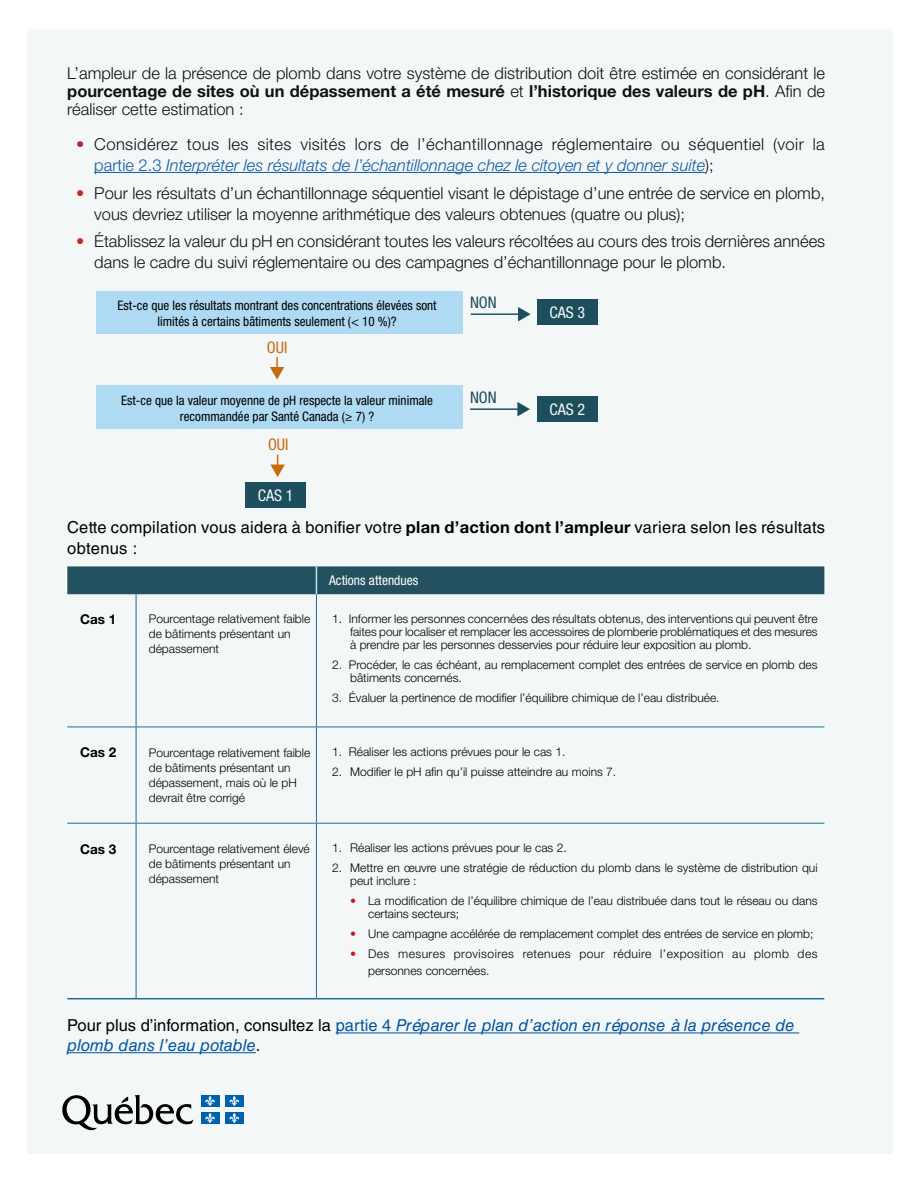
<style>
.page{position:relative;width:918px;height:1188px;background:#fff}
.page>*{position:absolute;margin:0;border:0;box-sizing:border-box;transform-origin:0 0}
.t1{font:300 16.5px/18.1px "Helvetica Neue LT Std";color:#000}
.t2{font:300 16.5px/21px "Helvetica Neue LT Std";letter-spacing:.02em;color:#000}
.t3{font:italic 16.5px/19.8px "Helvetica LT Std";color:#00549f}
.t4{font:16.5px/21px "Helvetica LT Std";letter-spacing:.02em;color:#000}
.t5{font:condensed 16.05px "Helvetica Neue";color:#fff}
.t6{font:condensed 16.05px "Helvetica Neue";color:#d06f0e}
.t7{font:condensed 16.05px "Helvetica Neue";color:#1f5160}
.t8{font:condensed 13.5px "Helvetica Neue LT Std";color:#fff}
.t9{font:700 13.5px "Helvetica Neue LT Std";color:#000}
.t10{font:condensed 13.05px/15.8px "Helvetica Neue";color:#000;text-align:center}
.L_chiffres{font:300 12px/15px "Helvetica Neue LT Std";color:#000}
.L_chiffres-2{font:300 12px/16.5px "Helvetica Neue LT Std";letter-spacing:.035em;color:#000}
.s1{font-weight:700}
.s2{color:#cb1518}
.s3{color:#00549f}
.s4{font-style:italic;color:#00549f}
.s5{font-family:"Myriad Pro";font-stretch:normal}
.s6{font-family:"Helvetica Neue LT Std";font-weight:700}
.s7{font-style:normal;color:#000}
.s8{font-style:normal}
</style>
<div class="page">
<div style="left:27px;top:29px;width:866px;height:1124px;background:#f4f7f7"></div>
<svg style="left:62px;top:1095px;width:132px;height:36px"></svg>
<div style="left:201px;top:1095px;width:18px;height:12px;background:#0061ad"></div>
<svg style="left:205px;top:1096px;width:10px;height:10px"></svg>
<div style="left:225px;top:1095px;width:19px;height:12px;background:#0061ad"></div>
<svg style="left:229px;top:1096px;width:10px;height:10px"></svg>
<div style="left:201px;top:1112px;width:18px;height:12px;background:#0061ad"></div>
<svg style="left:205px;top:1113px;width:10px;height:10px"></svg>
<div style="left:225px;top:1112px;width:19px;height:12px;background:#0061ad"></div>
<svg style="left:229px;top:1113px;width:10px;height:10px"></svg>
<div style="left:96px;top:291px;width:367px;height:43px;background:#afdaf3"></div>
<div style="left:96px;top:385px;width:367px;height:44px;background:#afdaf3"></div>
<div style="left:246px;top:482px;width:60px;height:26px;background:#1f5160"></div>
<svg style="left:270px;top:357px;width:14px;height:23px"></svg>
<svg style="left:270px;top:455px;width:15px;height:22px"></svg>
<hr style="left:470px;top:408px;width:50px;height:2px;background:#1f5160">
<svg style="left:517px;top:402px;width:13px;height:14px"></svg>
<hr style="left:471px;top:313px;width:49px;height:2px;background:#1f5160">
<svg style="left:518px;top:307px;width:13px;height:14px"></svg>
<div style="left:537px;top:299px;width:61px;height:26px;background:#1f5160"></div>
<div style="left:537px;top:397px;width:61px;height:25px;background:#1f5160"></div>
<hr style="left:336px;top:1033px;width:463px;height:1px;background:#00549f">
<hr style="left:67px;top:1052px;width:189px;height:1px;background:#00549f">
<hr style="left:67px;top:727px;width:69px;height:1px;background:#196e9f">
<hr style="left:67px;top:823px;width:69px;height:1px;background:#196e9f">
<hr style="left:136px;top:727px;width:180px;height:1px;background:#196e9f">
<hr style="left:136px;top:823px;width:180px;height:1px;background:#196e9f">
<hr style="left:136px;top:594px;width:1px;height:133px;background:#196e9f">
<hr style="left:136px;top:727px;width:1px;height:96px;background:#196e9f">
<hr style="left:136px;top:824px;width:1px;height:174px;background:#196e9f">
<div style="left:67px;top:566px;width:757px;height:28px;background:#235160"></div>
<hr style="left:316px;top:594px;width:1px;height:133px;background:#196e9f">
<hr style="left:316px;top:727px;width:1px;height:96px;background:#196e9f">
<hr style="left:316px;top:824px;width:1px;height:174px;background:#196e9f">
<hr style="left:316px;top:727px;width:508px;height:1px;background:#196e9f">
<hr style="left:316px;top:823px;width:508px;height:1px;background:#196e9f">
<hr style="left:67px;top:998px;width:69px;height:1px;background:#196e9f">
<hr style="left:136px;top:998px;width:180px;height:1px;background:#196e9f">
<hr style="left:316px;top:998px;width:508px;height:1px;background:#196e9f">
<p class="t1" style="left:67px;top:64px;width:759px;text-align:justify">L’ampleur de la présence de plomb dans votre système de distribution doit être estimée en considérant le <span class="s1">pourcentage de sites où un dépassement a été mesuré</span> et <span class="s1">l’historique des valeurs de pH</span>. Afin de réaliser cette estimation :</p>
<p class="t2" style="left:94px;top:133px;width:732px;text-indent:-18px"><span class="s2">•</span> Considérez tous les sites visités lors de l’échantillonnage réglementaire ou séquentiel (voir la <span class="s3">partie 2.3</span> <span class="s4">Interpréter les résultats de l’échantillonnage chez le citoyen et y donner suite</span>);</p>
<p class="t1" style="left:94px;top:182px;width:732px;line-height:21px;text-indent:-18px"><span class="s2">•</span> Pour les résultats d’un échantillonnage séquentiel visant le dépistage d’une entrée de service en plomb, vous devriez utiliser la moyenne arithmétique des valeurs obtenues (quatre ou plus);</p>
<p class="t1" style="left:94px;top:231px;width:732px;line-height:21px;text-indent:-18px"><span class="s2">•</span> Établissez la valeur du pH en considérant toutes les valeurs récoltées au cours des trois dernières années dans le cadre du suivi réglementaire ou des campagnes d’échantillonnage pour le plomb.</p>
<p class="t10" style="left:118px;top:297px;width:321px">Est-ce que les résultats montrant des concentrations élevées sont limités à certains bâtiments seulement (&lt; 10 %)?</p>
<h2 class="t7" style="left:470px;top:293px;width:28px">NON</h2>
<h2 class="t5" style="left:549px;top:303px;width:37px">CAS 3</h2>
<h2 class="t6" style="left:267px;top:338px;width:22px">OUI</h2>
<p class="t10" style="left:121px;top:393px;width:313px">Est-ce que la valeur moyenne de pH respecte la valeur minimale recommandée par Santé Canada (<span class="s5">≥</span> 7) ?</p>
<h2 class="t6" style="left:268px;top:435px;width:22px">OUI</h2>
<h2 class="t5" style="left:258px;top:486px;width:37px">CAS 1</h2>
<h2 class="t7" style="left:470px;top:388px;width:28px">NON</h2>
<h2 class="t5" style="left:549px;top:400px;width:37px">CAS 2</h2>
<p class="t4" style="left:67px;top:516px;width:759px">Cette compilation vous aidera à bonifier votre <span class="s6">plan d’action dont l’ampleur</span> variera selon les résultats obtenus :</p>
<p class="t8" style="left:329px;top:573px;width:91px">Actions attendues</p>
<p class="t9" style="left:80px;top:611px;width:38px">Cas 1</p>
<p class="L_chiffres" style="left:149px;top:611px;width:163px">Pourcentage relativement faible de bâtiments présentant un dépassement</p>
<p class="L_chiffres" style="left:350px;top:612px;width:469px;line-height:13.2px;text-align:justify;text-indent:-18px">1. Informer les personnes concernées des résultats obtenus, des interventions qui peuvent être faites pour localiser et remplacer les accessoires de plomberie problématiques et des mesures à prendre par les personnes desservies pour réduire leur exposition au plomb.</p>
<p class="L_chiffres" style="left:350px;top:658px;width:469px;line-height:13.2px;text-indent:-18px">2. Procéder, le cas échéant, au remplacement complet des entrées de service en plomb des bâtiments concernés.</p>
<p class="L_chiffres" style="left:332px;top:690px;width:389px">3. Évaluer la pertinence de modifier l’équilibre chimique de l’eau distribuée.</p>
<p class="t9" style="left:80px;top:744px;width:38px">Cas 2</p>
<p class="L_chiffres" style="left:149px;top:744px;width:163px">Pourcentage relativement faible de bâtiments présentant un dépassement, mais où le pH devrait être corrigé</p>
<p class="L_chiffres" style="left:332px;top:744px;width:235px">1. Réaliser les actions prévues pour le cas 1.</p>
<p class="L_chiffres" style="left:332px;top:764px;width:286px">2. Modifier le pH afin qu’il puisse atteindre au moins 7.</p>
<p class="t9" style="left:80px;top:841px;width:38px">Cas 3</p>
<p class="L_chiffres" style="left:149px;top:841px;width:162px">Pourcentage relativement élevé de bâtiments présentant un dépassement</p>
<p class="L_chiffres" style="left:332px;top:840px;width:236px">1. Réaliser les actions prévues pour le cas 2.</p>
<p class="L_chiffres" style="left:350px;top:861px;width:469px;line-height:13.2px;text-indent:-18px">2. Mettre en œuvre une stratégie de réduction du plomb dans le système de distribution qui peut inclure :</p>
<p class="L_chiffres" style="left:368px;top:894px;width:451px;line-height:13.2px;text-indent:-18px"><span class="s2">•</span> La modification de l’équilibre chimique de l’eau distribuée dans tout le réseau ou dans certains secteurs;</p>
<p class="L_chiffres" style="left:350px;top:926px;width:465px"><span class="s2">•</span> Une campagne accélérée de remplacement complet des entrées de service en plomb;</p>
<p class="L_chiffres-2" style="left:368px;top:945px;width:451px;text-indent:-18px"><span class="s2">•</span> Des mesures provisoires retenues pour réduire l’exposition au plomb des personnes concernées.</p>
<h2 class="t3" style="left:67px;top:1016px;width:729px"><span class="s7">Pour plus d’information, consultez la</span> <span class="s8">partie 4</span> Préparer le plan d’action en réponse à la présence de plomb dans l’eau potable<span class="s7">.</span></h2>
</div>
